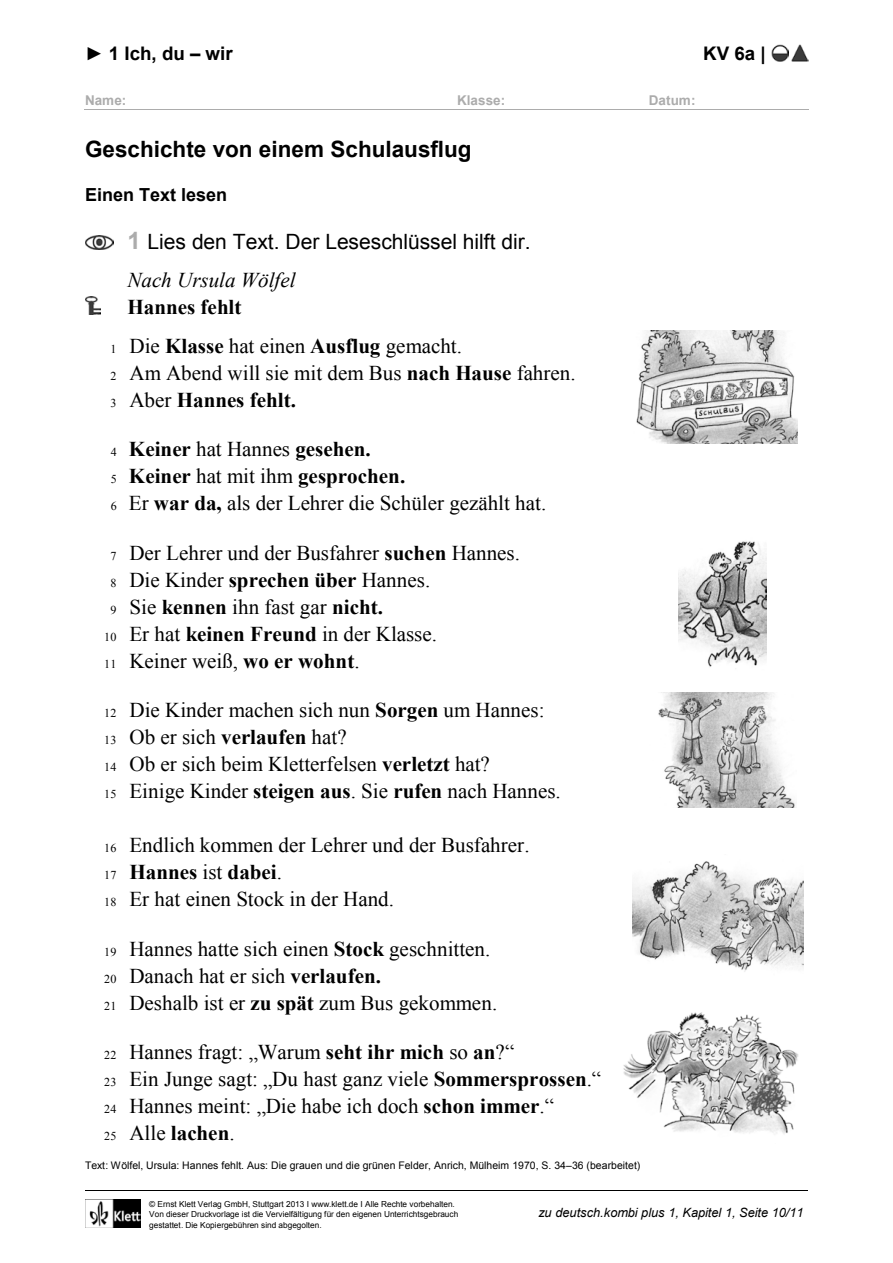
<style>
.page{position:relative;width:893px;height:1263px;background:#fff}
.page>*{position:absolute;margin:0;border:0;box-sizing:border-box;transform-origin:0 0}
.t1{font:700 22.5px "Arial";color:#000}
.t2{font:21px/27px "Times New Roman";color:#000}
.t3{font:21px/38.1px "Arial";color:#000}
.t4{font:700 21px/38.4px "Times New Roman";color:#000}
.t5{font:700 18.75px "Arial";color:#000}
.t6{font:700 18px "Arial";color:#000}
.t7{font:700 13.5px "Arial";letter-spacing:.005em;color:#acacac}
.t8{font:italic 12.75px "Arial";letter-spacing:-.005em;color:#000}
.t9{font:10.5px "Arial";color:#000}
.t10{font:8.25px/10.5px "Arial";color:#000}
.s1{font-weight:700;font-size:24px;color:#acacac}
.s2{font-family:"Times New Roman";font-style:italic}
.s3{font-weight:400;font-size:12px}
.s4{font-weight:400}
.s5{font-size:12px}
.s6{font-weight:700}
</style>
<div class="page">
<img style="left:771px;top:45px;width:17px;height:17px">
<img style="left:791px;top:45px;width:17px;height:17px">
<hr style="left:84px;top:109px;width:54px;height:1px;background:#acacac">
<hr style="left:137px;top:109px;width:307px;height:1px;background:#acacac">
<svg style="left:444px;top:109px;width:12px;height:1px"></svg>
<hr style="left:456px;top:109px;width:58px;height:1px;background:#acacac">
<hr style="left:514px;top:109px;width:122px;height:1px;background:#acacac">
<hr style="left:647px;top:109px;width:59px;height:1px;background:#acacac">
<hr style="left:705px;top:109px;width:103px;height:1px;background:#acacac">
<img style="left:85px;top:1200px;width:55px;height:28px">
<hr style="left:85px;top:1190px;width:722px;height:1px;background:#000">
<img style="left:85px;top:236px;width:29px;height:13px">
<img style="left:85px;top:296px;width:16px;height:18px">
<img style="left:636px;top:330px;width:161px;height:114px">
<img style="left:678px;top:541px;width:88px;height:126px">
<img style="left:658px;top:692px;width:137px;height:115px">
<img style="left:633px;top:861px;width:170px;height:111px">
<img style="left:623px;top:1012px;width:176px;height:122px">
<p class="t5" style="left:85px;top:43px;width:149px">► 1 Ich, du – wir</p>
<p class="t5" style="left:703px;top:43px;width:64px">KV 6a |</p>
<p class="t7" style="left:85px;top:92px;width:43px">Name:</p>
<p class="t7" style="left:457px;top:92px;width:50px">Klasse:</p>
<p class="t7" style="left:649px;top:92px;width:48px">Datum:</p>
<p class="t1" style="left:85px;top:136px;width:388px">Geschichte von einem Schulausflug</p>
<p class="t6" style="left:85px;top:185px;width:144px">Einen Text lesen</p>
<p class="t3" style="left:127px;top:223px;width:404px"><span class="s1">1</span> Lies den Text. Der Leseschlüssel hilft dir.<br><span class="s2">Nach Ursula Wölfel</span></p>
<p class="t4" style="left:110px;top:288px;width:353px;text-indent:17px">Hannes fehlt<br><span class="s3">1</span> <span class="s4">Die</span> Klasse <span class="s4">hat einen</span> Ausflug <span class="s4">gemacht.</span></p>
<p class="t2" style="left:110px;top:359px;width:466px"><span class="s5">2</span> Am Abend will sie mit dem Bus <span class="s6">nach Hause</span> fahren.<br><span class="s5">3</span> Aber <span class="s6">Hannes fehlt.</span></p>
<p class="t2" style="left:111px;top:436px;width:437px"><span class="s5">4</span> <span class="s6">Keiner</span> hat Hannes <span class="s6">gesehen.<br></span><span class="s5">5</span> <span class="s6">Keiner</span> hat mit ihm <span class="s6">gesprochen.<br></span><span class="s5">6</span> Er <span class="s6">war da,</span> als der Lehrer die Schüler gezählt hat.</p>
<p class="t2" style="left:104px;top:539px;width:417px"><span class="s5">7</span> Der Lehrer und der Busfahrer <span class="s6">suchen</span> Hannes.<br><span class="s5">8</span> Die Kinder <span class="s6">sprechen über</span> Hannes.<br><span class="s5">9</span> Sie <span class="s6">kennen</span> ihn fast gar <span class="s6">nicht.<br></span><span class="s5">10</span> Er hat <span class="s6">keinen Freund</span> in der Klasse.<br><span class="s5">11</span> Keiner weiß, <span class="s6">wo er wohnt</span>.</p>
<p class="t2" style="left:104px;top:697px;width:458px"><span class="s5">12</span> Die Kinder machen sich nun <span class="s6">Sorgen</span> um Hannes:<br><span class="s5">13</span> Ob er sich <span class="s6">verlaufen</span> hat?<br><span class="s5">14</span> Ob er sich beim Kletterfelsen <span class="s6">verletzt</span> hat?<br><span class="s5">15</span> Einige Kinder <span class="s6">steigen aus</span>. Sie <span class="s6">rufen</span> nach Hannes.</p>
<p class="t2" style="left:104px;top:832px;width:427px"><span class="s5">16</span> Endlich kommen der Lehrer und der Busfahrer.<br><span class="s5">17</span> <span class="s6">Hannes</span> ist <span class="s6">dabei</span>.<br><span class="s5">18</span> Er hat einen Stock in der Hand.</p>
<p class="t2" style="left:104px;top:935px;width:394px"><span class="s5">19</span> Hannes hatte sich einen <span class="s6">Stock</span> geschnitten.<br><span class="s5">20</span> Danach hat er sich <span class="s6">verlaufen.<br></span><span class="s5">21</span> Deshalb ist er <span class="s6">zu spät</span> zum Bus gekommen.</p>
<p class="t2" style="left:104px;top:1039px;width:498px"><span class="s5">22</span> Hannes fragt: „Warum <span class="s6">seht ihr mich</span> so <span class="s6">an</span>?“<br><span class="s5">23</span> Ein Junge sagt: „Du hast ganz viele <span class="s6">Sommersprossen</span>.“ <span class="s5">24</span> Hannes meint: „Die habe ich doch <span class="s6">schon immer</span>.“<br><span class="s5">25</span> Alle <span class="s6">lachen</span>.</p>
<p class="t9" style="left:85px;top:1160px;width:557px">Text: Wölfel, Ursula: Hannes fehlt. Aus: Die grauen und die grünen Felder, Anrich, Mülheim 1970, S. 34–36 (bearbeitet)</p>
<p class="t10" style="left:149px;top:1199px;width:311px">© Ernst Klett Verlag GmbH, Stuttgart 2013 I www.klett.de I Alle Rechte vorbehalten.<br>Von dieser Druckvorlage ist die Vervielfältigung für den eigenen Unterrichtsgebrauch gestattet. Die Kopiergebühren sind abgegolten.</p>
<p class="t8" style="left:538px;top:1206px;width:266px">zu deutsch.kombi plus 1, Kapitel 1, Seite 10/11</p>
</div>
